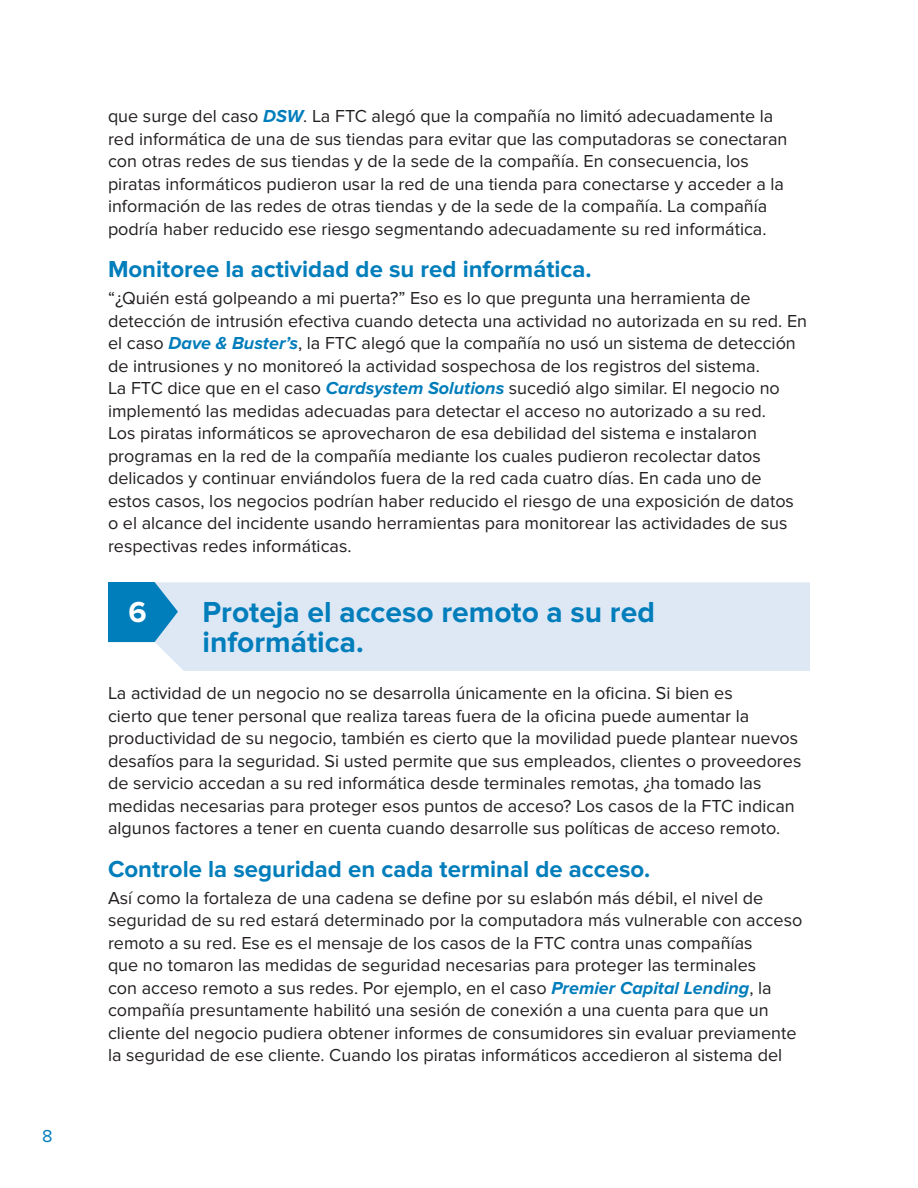
<style>
.page{position:relative;width:918px;height:1188px;background:#fff}
.page>*{position:absolute;margin:0;border:0;box-sizing:border-box;transform-origin:0 0}
.H1_doubleline{font:700 30px/30px "Proxima Nova";color:#007dbb}
.Number{font:700 30px "Proxima Nova";color:#fff}
.t1{font:700 24px "Proxima Nova";color:#007dbb}
.body{font:18px/22.5px "Proxima Nova";color:#231f20}
.t2{font:18px "Proxima Nova";color:#007dbb}
.s1{font-weight:700;font-style:italic;color:#007dbb}
</style>
<div class="page">
<div style="left:155px;top:582px;width:655px;height:89px;background:#dee7f4"></div>
<svg style="left:108px;top:582px;width:76px;height:89px"></svg>
<p class="t2" style="left:42px;top:1125px;width:12px">8</p>
<p class="body" style="left:108px;top:105px;width:681px">que surge del caso <span class="s1">DSW</span>. La FTC alegó que la compañía no limitó adecuadamente la red informática de una de sus tiendas para evitar que las computadoras se conectaran con otras redes de sus tiendas y de la sede de la compañía. En consecuencia, los piratas informáticos pudieron usar la red de una tienda para conectarse y acceder a la información de las redes de otras tiendas y de la sede de la compañía. La compañía podría haber reducido ese riesgo segmentando adecuadamente su red informática.</p>
<h2 class="t1" style="left:108px;top:256px;width:485px">Monitoree la actividad de su red informática.</h2>
<p class="body" style="left:108px;top:287px;width:701px">“¿Quién está golpeando a mi puerta?” Eso es lo que pregunta una herramienta de detección de intrusión efectiva cuando detecta una actividad no autorizada en su red. En el caso <span class="s1">Dave &amp; Buster’s</span>, la FTC alegó que la compañía no usó un sistema de detección de intrusiones y no monitoreó la actividad sospechosa de los registros del sistema.<br>La FTC dice que en el caso <span class="s1">Cardsystem Solutions</span> sucedió algo similar. El negocio no implementó las medidas adecuadas para detectar el acceso no autorizado a su red.<br>Los piratas informáticos se aprovecharon de esa debilidad del sistema e instalaron programas en la red de la compañía mediante los cuales pudieron recolectar datos delicados y continuar enviándolos fuera de la red cada cuatro días. En cada uno de estos casos, los negocios podrían haber reducido el riesgo de una exposición de datos o el alcance del incidente usando herramientas para monitorear las actividades de sus respectivas redes informáticas.</p>
<p class="H1_doubleline" style="left:202px;top:598px;width:454px">Proteja el acceso remoto a su red informática.</p>
<p class="body" style="left:108px;top:682px;width:695px">La actividad de un negocio no se desarrolla únicamente en la oficina. Si bien es<br>cierto que tener personal que realiza tareas fuera de la oficina puede aumentar la productividad de su negocio, también es cierto que la movilidad puede plantear nuevos desafíos para la seguridad. Si usted permite que sus empleados, clientes o proveedores de servicio accedan a su red informática desde terminales remotas, ¿ha tomado las medidas necesarias para proteger esos puntos de acceso? Los casos de la FTC indican algunos factores a tener en cuenta cuando desarrolle sus políticas de acceso remoto.</p>
<h2 class="t1" style="left:108px;top:855px;width:544px">Controle la seguridad en cada terminal de acceso.</h2>
<p class="body" style="left:108px;top:887px;width:696px">Así como la fortaleza de una cadena se define por su eslabón más débil, el nivel de seguridad de su red estará determinado por la computadora más vulnerable con acceso remoto a su red. Ese es el mensaje de los casos de la FTC contra unas compañías<br>que no tomaron las medidas de seguridad necesarias para proteger las terminales<br>con acceso remoto a sus redes. Por ejemplo, en el caso <span class="s1">Premier Capital Lending</span>, la compañía presuntamente habilitó una sesión de conexión a una cuenta para que un cliente del negocio pudiera obtener informes de consumidores sin evaluar previamente la seguridad de ese cliente. Cuando los piratas informáticos accedieron al sistema del</p>
<p class="Number" style="left:129px;top:595px;width:20px">6</p>
</div>
